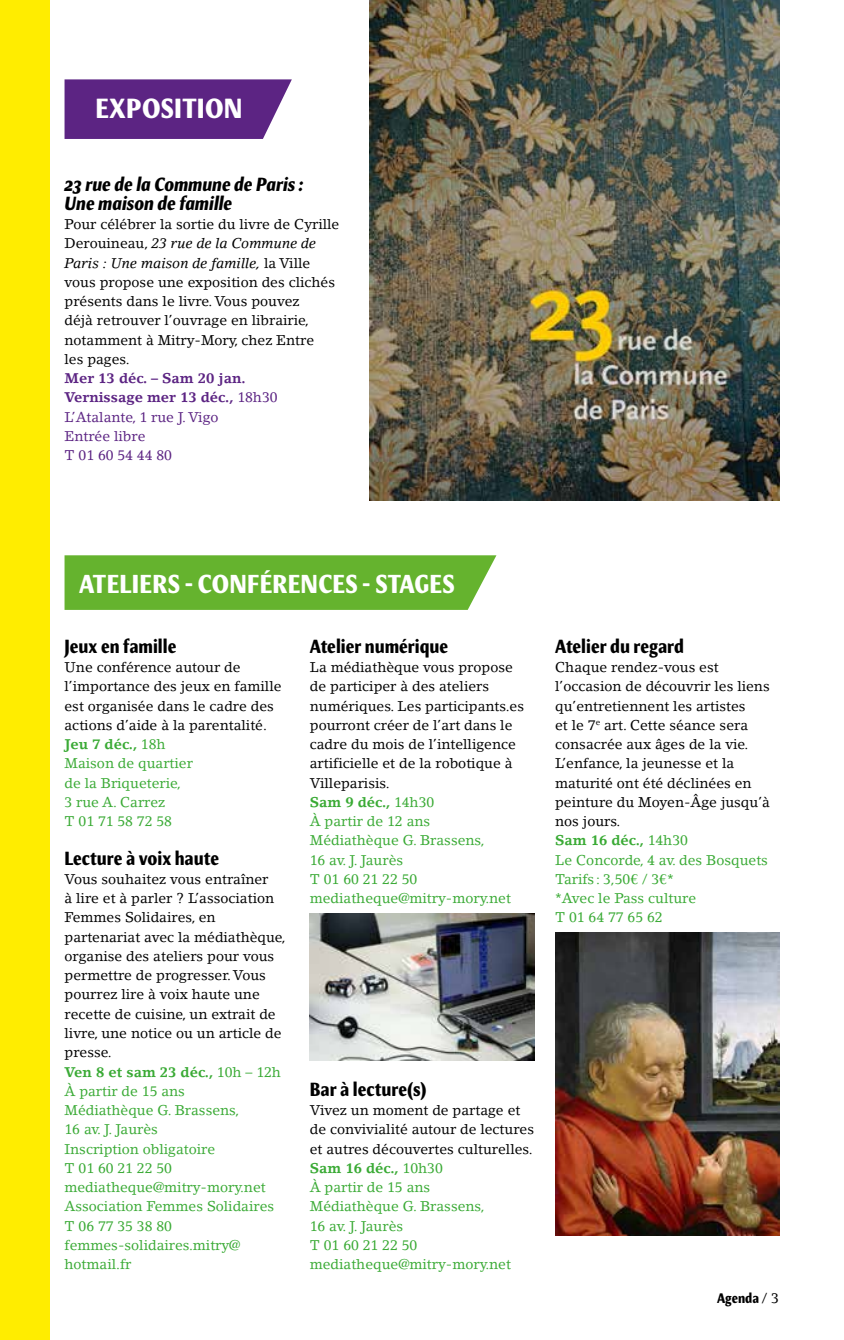
<style>
.page{position:relative;width:844px;height:1340px;background:#fff}
.page>*{position:absolute;margin:0;border:0;box-sizing:border-box;transform-origin:0 0}
.t1{font:700 condensed 28px "Meadow Pro";letter-spacing:.01em;color:#fff}
.t2{font:700 condensed 26.25px "Meadow Pro";letter-spacing:.01em;color:#fff}
.t3{font:700 condensed 19.25px "Meadow Pro";color:#000}
.t4{font:italic 700 condensed 19.25px/19.2px "Meadow Pro";color:#000}
.t5{font:14px/19.2px "Lino Letter";color:#000}
.t6{font:14px/19.2px "Lino Letter";color:#3aaa35}
.t7{font:14px/19.2px "Lino Letter";color:#5c2483}
.t8{font:700 condensed 14px "Meadow Pro";color:#000}
.s1{font-style:italic}
.s2{font-weight:700}
.s3{font-weight:700;color:#3aaa35}
.s4{color:#3aaa35}
.s5{color:#000}
.s6{font-family:"Lino Letter";font-weight:400;font-stretch:normal}
</style>
<div class="page">
<svg style="left:64px;top:79px;width:228px;height:60px;background:#67348c"></svg>
<svg style="left:64px;top:555px;width:432px;height:55px;background:#6bb636"></svg>
<img style="left:369px;top:0;width:410px;height:500px">
<img style="left:555px;top:932px;width:224px;height:303px">
<img style="left:309px;top:913px;width:225px;height:147px">
<div style="left:0;top:0;width:50px;height:1339px;background:#ffed00"></div>
<h1 class="t1" style="left:96px;top:92px;width:148px">EXPOSITION</h1>
<h3 class="t4" style="left:64px;top:174px;width:240px">23 rue de la Commune de Paris :<br>Une maison de famille</h3>
<p class="t5" style="left:64px;top:214px;width:276px">Pour célébrer la sortie du livre de Cyrille Derouineau, <span class="s1">23 rue de la Commune de Paris : Une maison de famille,</span> la Ville vous propose une exposition des clichés présents dans le livre. Vous pouvez<br>déjà retrouver l’ouvrage en librairie, notamment à Mitry-Mory, chez Entre<br>les pages.</p>
<p class="t7" style="left:64px;top:368px;width:214px"><span class="s2">Mer 13 déc. – Sam 20 jan.<br>Vernissage mer 13 déc.,</span> 18h30<br>L’Atalante, 1 rue J.Vigo<br>Entrée libre<br>T 01 60 54 44 80</p>
<h2 class="t2" style="left:79px;top:568px;width:377px">ATELIERS - CONFÉRENCES - STAGES</h2>
<h3 class="t3" style="left:64px;top:634px;width:113px">Jeux en famille</h3>
<p class="t5" style="left:64px;top:657px;width:218px">Une conférence autour de l’importance des jeux en famille est organisée dans le cadre des actions d’aide à la parentalité.<br><span class="s3">Jeu 7 déc.,</span> <span class="s4">18h<br>Maison de quartier<br>de la Briqueterie,<br>3 rue A. Carrez<br>T 01 71 58 72 58</span></p>
<h3 class="t3" style="left:64px;top:846px;width:156px">Lecture à voix haute</h3>
<p class="t5" style="left:64px;top:869px;width:223px">Vous souhaitez vous entraîner<br>à lire et à parler ? L’association<br>Femmes Solidaires, en partenariat avec la médiathèque, organise des ateliers pour vous permettre de progresser. Vous pourrez lire à voix haute une recette de cuisine, un extrait de livre, une notice ou un article de presse.<br><span class="s3">Ven 8 et sam 23 déc.,</span> <span class="s4">10h – 12h<br>À partir de 15 ans<br>Médiathèque G. Brassens,<br>16 av. J. Jaurès<br>Inscription obligatoire<br>T 01 60 21 22 50 mediatheque@mitry-mory.net<br>Association Femmes Solidaires<br>T 06 77 35 38 80 femmes-solidaires.mitry@ hotmail.fr</span></p>
<h3 class="t3" style="left:310px;top:634px;width:140px">Atelier numérique</h3>
<p class="t5" style="left:310px;top:657px;width:216px">La médiathèque vous propose de participer à des ateliers numériques. Les participants.es pourront créer de l’art dans le cadre du mois de l’intelligence artificielle et de la robotique à<br>Villeparisis.<br><span class="s3">Sam 9 déc.,</span> <span class="s4">14h30<br>À partir de 12 ans<br>Médiathèque G. Brassens,<br>16 av. J. Jaurès<br>T 01 60 21 22 50 mediatheque@mitry-mory.net</span></p>
<h3 class="t3" style="left:310px;top:1077px;width:118px">Bar à lecture(s)</h3>
<p class="t6" style="left:310px;top:1100px;width:226px"><span class="s5">Vivez un moment de partage et de convivialité autour de lectures et autres découvertes culturelles.<br></span><span class="s2">Sam 16 déc.,</span> 10h30<br>À partir de 15 ans<br>Médiathèque G. Brassens,<br>16 av. J. Jaurès<br>T 01 60 21 22 50 mediatheque@mitry-mory.net</p>
<h3 class="t3" style="left:555px;top:634px;width:130px">Atelier du regard</h3>
<p class="t5" style="left:555px;top:657px;width:216px">Chaque rendez-vous est l’occasion de découvrir les liens qu’entretiennent les artistes<br>et le 7<sup>e</sup> art. Cette séance sera consacrée aux âges de la vie.<br>L’enfance, la jeunesse et la maturité ont été déclinées en peinture du Moyen-Âge jusqu’à nos jours.<br><span class="s3">Sam 16 déc.,</span> <span class="s4">14h30<br>Le Concorde, 4 av. des Bosquets<br>Tarifs : 3,50€ / 3€*<br>*Avec le Pass culture<br>T 01 64 77 65 62</span></p>
<p class="t8" style="left:716px;top:1290px;width:63px">Agenda <span class="s6">/ 3</span></p>
</div>
